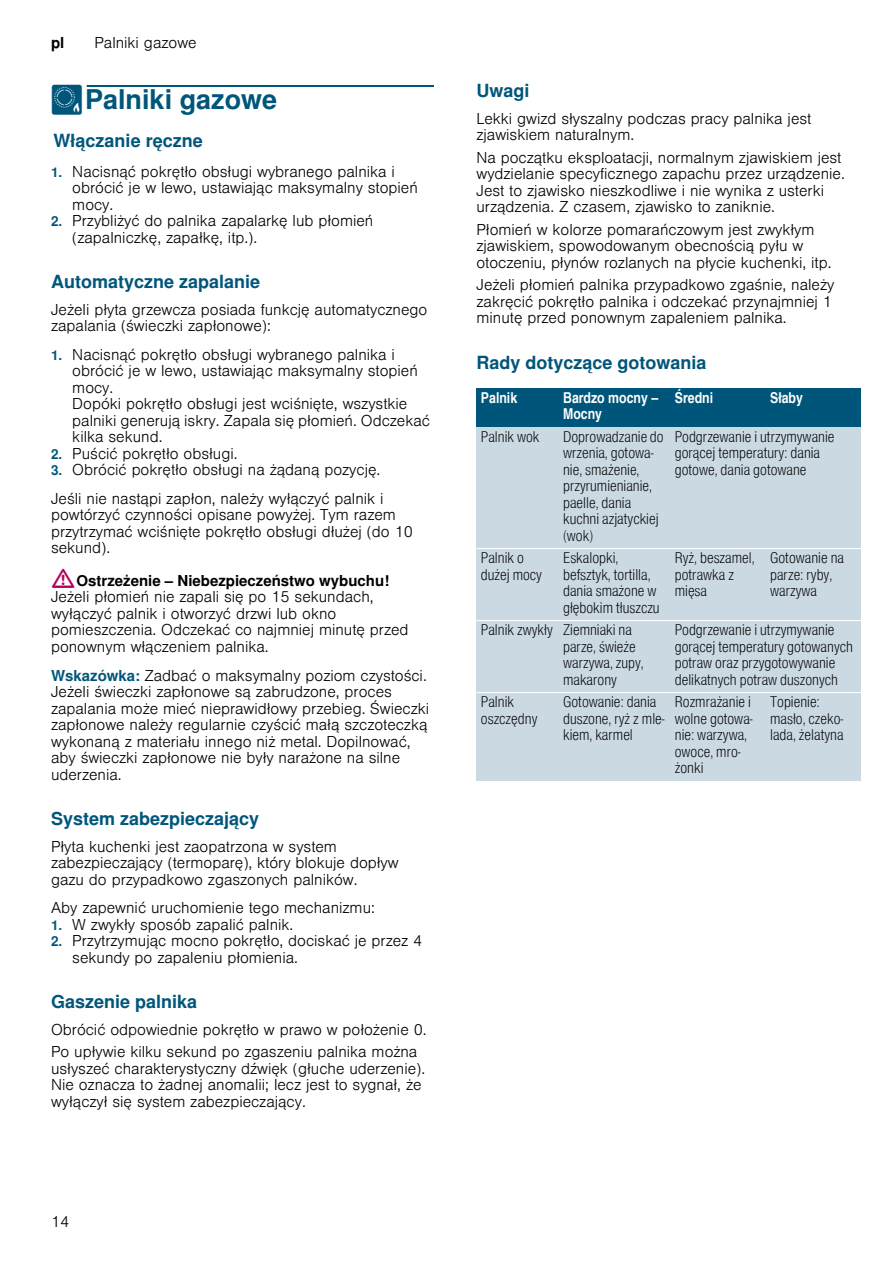
<style>
.page{position:relative;width:893px;height:1263px;background:#fff}
.page>*{position:absolute;margin:0;border:0;box-sizing:border-box;transform-origin:0 0}
.t1{font:700 27px "Nimbus San L";color:#00567a}
.t2{font:700 18px "Nimbus San L";color:#00567a}
.t3{font:300 15px/16.5px "Nimbus San L";color:#000}
.t4{font:15px/16.5px "Nimbus San L Lig Con";color:#000}
.t5{font:15px/16.5px "Nimbus San L Bol Con";color:#fff}
.t6{font:700 15px "Nimbus San L";color:#000}
.s1{font-family:"BSH Symb PG2";font-weight:400}
.s2{font-weight:700;font-size:13.5px;color:#00567a}
.s3{font-family:"BSH Symb All";font-weight:400;font-size:21px;color:#b5015b}
.s4{font-weight:700}
.s5{font-weight:700;color:#00567a}
</style>
<div class="page">
<div style="left:87px;top:85px;width:347px;height:2px;border:1px solid #00567a"></div>
<div style="left:476px;top:388px;width:82px;height:39px;background:#00567a"></div>
<div style="left:558px;top:388px;width:112px;height:39px;background:#00567a"></div>
<div style="left:670px;top:388px;width:95px;height:39px;background:#00567a"></div>
<div style="left:765px;top:388px;width:95px;height:39px;background:#00567a"></div>
<div style="left:476px;top:427px;width:82px;height:122px;background:#cbd9e3"></div>
<div style="left:558px;top:427px;width:112px;height:122px;background:#cbd9e3"></div>
<div style="left:670px;top:427px;width:190px;height:122px;background:#cbd9e3"></div>
<div style="left:476px;top:549px;width:82px;height:72px;background:#cbd9e3"></div>
<div style="left:558px;top:549px;width:112px;height:72px;background:#cbd9e3"></div>
<div style="left:670px;top:549px;width:95px;height:72px;background:#cbd9e3"></div>
<div style="left:765px;top:549px;width:95px;height:72px;background:#cbd9e3"></div>
<div style="left:476px;top:621px;width:82px;height:72px;background:#cbd9e3"></div>
<div style="left:558px;top:621px;width:112px;height:72px;background:#cbd9e3"></div>
<div style="left:670px;top:621px;width:190px;height:72px;background:#cbd9e3"></div>
<div style="left:476px;top:693px;width:82px;height:88px;background:#cbd9e3"></div>
<div style="left:558px;top:693px;width:112px;height:88px;background:#cbd9e3"></div>
<div style="left:670px;top:693px;width:95px;height:88px;background:#cbd9e3"></div>
<div style="left:765px;top:693px;width:95px;height:88px;background:#cbd9e3"></div>
<hr style="left:476px;top:548px;width:384px;height:1px;background:#fff">
<hr style="left:476px;top:620px;width:384px;height:1px;background:#fff">
<hr style="left:476px;top:692px;width:384px;height:1px;background:#fff">
<p class="t6" style="left:51px;top:34px;width:15px">pl</p>
<p class="t3" style="left:94px;top:33px;width:104px">Palniki gazowe</p>
<h1 class="t1" style="left:51px;top:83px;width:228px"><span class="s1">Ä</span>Palniki gazowe</h1>
<p class="t2" style="left:54px;top:130px;width:151px">Włączanie ręczne</p>
<p class="t3" style="left:72px;top:162px;width:347px;text-indent:-21px"><span class="s2">1.</span> Nacisnąć pokrętło obsługi wybranego palnika i obrócić je w lewo, ustawiając maksymalny stopień mocy.</p>
<p class="t3" style="left:72px;top:211px;width:302px;text-indent:-21px"><span class="s2">2.</span> Przybliżyć do palnika zapalarkę lub płomień (zapalniczkę, zapałkę, itp.).</p>
<p class="t2" style="left:51px;top:271px;width:211px">Automatyczne zapalanie</p>
<p class="t3" style="left:51px;top:300px;width:378px">Jeżeli płyta grzewcza posiada funkcję automatycznego zapalania (świeczki zapłonowe):</p>
<p class="t3" style="left:72px;top:345px;width:359px;text-indent:-21px"><span class="s2">1.</span> Nacisnąć pokrętło obsługi wybranego palnika i obrócić je w lewo, ustawiając maksymalny stopień mocy.<br>Dopóki pokrętło obsługi jest wciśnięte, wszystkie palniki generują iskry. Zapala się płomień. Odczekać kilka sekund.</p>
<p class="t3" style="left:51px;top:444px;width:188px"><span class="s2">2.</span> Puścić pokrętło obsługi.</p>
<p class="t3" style="left:51px;top:454px;width:334px;line-height:28.5px"><span class="s2">3.</span> Obrócić pokrętło obsługi na żądaną pozycję.<br>Jeśli nie nastąpi zapłon, należy wyłączyć palnik i</p>
<p class="t3" style="left:51px;top:505px;width:363px">powtórzyć czynności opisane powyżej. Tym razem przytrzymać wciśnięte pokrętło obsługi dłużej (do 10 sekund).</p>
<p class="t3" style="left:51px;top:571px;width:359px"><span class="s3">:</span><span class="s4">Ostrzeżenie – Niebezpieczeństwo wybuchu!<br></span>Jeżeli płomień nie zapali się po 15 sekundach, wyłączyć palnik i otworzyć drzwi lub okno pomieszczenia. Odczekać co najmniej minutę przed ponownym włączeniem palnika.</p>
<p class="t3" style="left:51px;top:665px;width:379px"><span class="s5">Wskazówka:</span> Zadbać o maksymalny poziom czystości.<br>Jeżeli świeczki zapłonowe są zabrudzone, proces zapalania może mieć nieprawidłowy przebieg. Świeczki zapłonowe należy regularnie czyścić małą szczoteczką wykonaną z materiału innego niż metal. Dopilnować, aby świeczki zapłonowe nie były narażone na silne uderzenia.</p>
<p class="t2" style="left:51px;top:807px;width:210px">System zabezpieczający</p>
<p class="t3" style="left:51px;top:836px;width:349px">Płyta kuchenki jest zaopatrzona w system zabezpieczający (termoparę), który blokuje dopływ gazu do przypadkowo zgaszonych palników.</p>
<p class="t3" style="left:51px;top:898px;width:325px">Aby zapewnić uruchomienie tego mechanizmu:</p>
<p class="t3" style="left:51px;top:914px;width:244px"><span class="s2">1.</span> W zwykły sposób zapalić palnik.</p>
<p class="t3" style="left:72px;top:931px;width:351px;text-indent:-21px"><span class="s2">2.</span> Przytrzymując mocno pokrętło, dociskać je przez 4 sekundy po zapaleniu płomienia.</p>
<p class="t2" style="left:51px;top:990px;width:148px">Gaszenie palnika</p>
<p class="t3" style="left:51px;top:1016px;width:377px;line-height:22.5px">Obrócić odpowiednie pokrętło w prawo w położenie 0.<br>Po upływie kilku sekund po zgaszeniu palnika można</p>
<p class="t3" style="left:51px;top:1058px;width:375px">usłyszeć charakterystyczny dźwięk (głuche uderzenie).<br>Nie oznacza to żadnej anomalii; lecz jest to sygnał, że wyłączył się system zabezpieczający.</p>
<p class="t3" style="left:51px;top:1212px;width:20px">14</p>
<p class="t2" style="left:476px;top:79px;width:55px">Uwagi</p>
<p class="t3" style="left:476px;top:109px;width:336px">Lekki gwizd słyszalny podczas pracy palnika jest zjawiskiem naturalnym.</p>
<p class="t3" style="left:476px;top:148px;width:370px">Na początku eksploatacji, normalnym zjawiskiem jest wydzielanie specyficznego zapachu przez urządzenie.<br>Jest to zjawisko nieszkodliwe i nie wynika z usterki urządzenia. Z czasem, zjawisko to zaniknie.</p>
<p class="t3" style="left:476px;top:220px;width:356px">Płomień w kolorze pomarańczowym jest zwykłym zjawiskiem, spowodowanym obecnością pyłu w otoczeniu, płynów rozlanych na płycie kuchenki, itp.</p>
<p class="t3" style="left:476px;top:275px;width:359px">Jeżeli płomień palnika przypadkowo zgaśnie, należy zakręcić pokrętło palnika i odczekać przynajmniej 1 minutę przed ponownym zapaleniem palnika.</p>
<p class="t2" style="left:476px;top:351px;width:232px">Rady dotyczące gotowania</p>
<p class="t5" style="left:481px;top:389px;width:38px">Palnik</p>
<p class="t5" style="left:563px;top:389px;width:97px">Bardzo mocny –<br>Mocny</p>
<p class="t5" style="left:674px;top:389px;width:40px">Średni</p>
<p class="t5" style="left:770px;top:389px;width:34px">Słaby</p>
<p class="t4" style="left:481px;top:427px;width:60px">Palnik wok</p>
<p class="t4" style="left:563px;top:427px;width:102px">Doprowadzanie do wrzenia, gotowa&shy;nie, smażenie, przyrumienianie, paelle, dania kuchni azjatyckiej (wok)</p>
<p class="t4" style="left:674px;top:427px;width:161px">Podgrzewanie i utrzymywanie gorącej temperatury: dania gotowe, dania gotowane</p>
<p class="t4" style="left:481px;top:549px;width:63px">Palnik o dużej mocy</p>
<p class="t4" style="left:563px;top:549px;width:98px">Eskalopki, befsztyk, tortilla, dania smażone w głębokim tłuszczu</p>
<p class="t4" style="left:674px;top:549px;width:81px">Ryż, beszamel, potrawka z mięsa</p>
<p class="t4" style="left:770px;top:549px;width:75px">Gotowanie na parze: ryby, warzywa</p>
<p class="t4" style="left:563px;top:621px;width:82px;text-indent:-82px">Palnik zwykły Ziemniaki na parze, świeże warzywa, zupy, makarony</p>
<p class="t4" style="left:674px;top:621px;width:179px">Podgrzewanie i utrzymywanie gorącej temperatury gotowanych potraw oraz przygotowywanie delikatnych potraw duszonych</p>
<p class="t4" style="left:481px;top:693px;width:58px">Palnik oszczędny</p>
<p class="t4" style="left:563px;top:693px;width:103px">Gotowanie: dania duszone, ryż z mle&shy;kiem, karmel</p>
<p class="t4" style="left:674px;top:693px;width:79px">Rozmrażanie i wolne gotowa&shy;nie: warzywa, owoce, mro&shy;żonki</p>
<p class="t4" style="left:770px;top:693px;width:75px">Topienie: masło, czeko&shy;lada, żelatyna</p>
</div>
